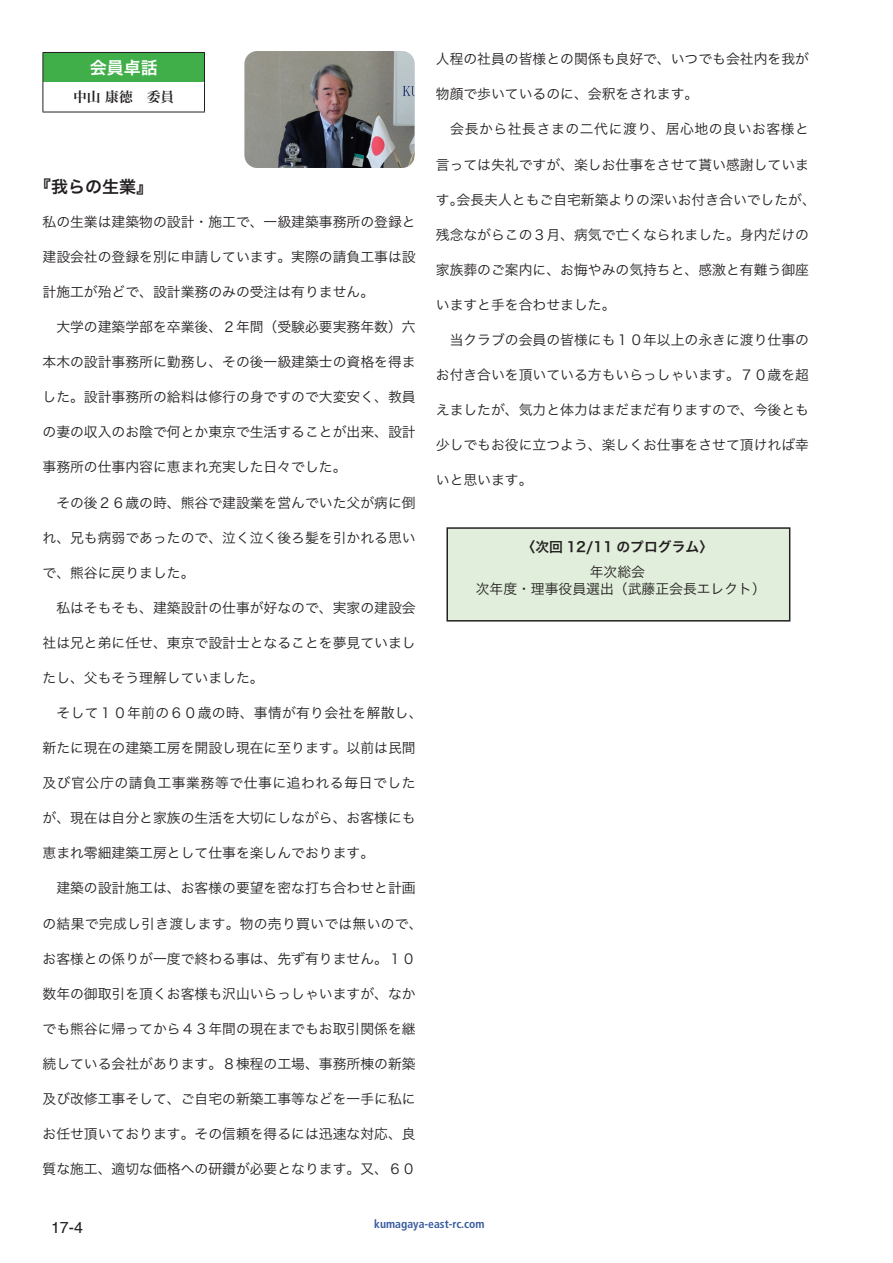
<style>
.page{position:relative;width:893px;height:1263px;background:#fff}
.page>*{position:absolute;margin:0;border:0;box-sizing:border-box;transform-origin:0 0}
.t1{font:16.95px "Hira Kaku Pro W6";color:#231f20}
.t2{font:16.95px "Hira Kaku Pro W6";color:#fff}
.t3{font:15.9px "Helvetica";color:#231f20}
.t4{font:13.8px "Hira Kaku Pro W3";color:#231f20}
.t5{font:13.8px "Hira Kaku Pro W3";letter-spacing:.02em;color:#231f20}
.t6{font:13.8px "Hira Kaku Pro W3";letter-spacing:.04em;color:#231f20}
.t7{font:13.8px "Hira Kaku Pro W6";color:#231f20}
.t8{font:13.8px "Hira Min Pro W6";color:#231f20}
.t9{font:700 condensed 11.7px "Frutiger";color:#385b9f}
</style>
<div class="page">
<div style="left:447px;top:528px;width:343px;height:93px;background:#e1eedb"></div>
<div style="left:446px;top:527px;width:344px;height:94px;border:1px solid #231f20"></div>
<div style="left:43px;top:52px;width:161px;height:30px;background:#40ae49"></div>
<hr style="left:43px;top:52px;width:162px;height:1px;background:#231f20">
<svg style="left:43px;top:53px;width:1px;height:29px"></svg>
<svg style="left:204px;top:53px;width:1px;height:29px"></svg>
<hr style="left:43px;top:82px;width:1px;height:30px;background:#231f20">
<hr style="left:204px;top:82px;width:1px;height:30px;background:#231f20">
<hr style="left:43px;top:112px;width:162px;height:1px;background:#231f20">
<img style="left:244px;top:51px;width:171px;height:117px">
<p class="t2" style="left:90px;top:52px;width:70px">会員卓話</p>
<p class="t8" style="left:73px;top:85px;width:103px">中山 康徳　委員</p>
<p class="t1" style="left:34px;top:171px;width:121px">『我らの生業』</p>
<p class="t4" style="left:43px;top:209px;width:375px">私の生業は建築物の設計・施工で、一級建築事務所の登録と</p>
<p class="t4" style="left:43px;top:244px;width:375px">建設会社の登録を別に申請しています。実際の請負工事は設</p>
<p class="t4" style="left:43px;top:280px;width:333px">計施工が殆どで、設計業務のみの受注は有りません。</p>
<p class="t4" style="left:43px;top:315px;width:375px">　大学の建築学部を卒業後、２年間（受験必要実務年数）六</p>
<p class="t4" style="left:43px;top:350px;width:375px">本木の設計事務所に勤務し、その後一級建築士の資格を得ま</p>
<p class="t4" style="left:43px;top:385px;width:375px">した。設計事務所の給料は修行の身ですので大変安く、教員</p>
<p class="t4" style="left:43px;top:420px;width:375px">の妻の収入のお陰で何とか東京で生活することが出来、設計</p>
<p class="t4" style="left:43px;top:455px;width:306px">事務所の仕事内容に恵まれ充実した日々でした。</p>
<p class="t4" style="left:43px;top:490px;width:375px">　その後２６歳の時、熊谷で建設業を営んでいた父が病に倒</p>
<p class="t4" style="left:43px;top:525px;width:375px">れ、兄も病弱であったので、泣く泣く後ろ髪を引かれる思い</p>
<p class="t4" style="left:43px;top:560px;width:154px">で、熊谷に戻りました。</p>
<p class="t4" style="left:43px;top:595px;width:375px">　私はそもそも、建築設計の仕事が好なので、実家の建設会</p>
<p class="t4" style="left:43px;top:630px;width:375px">社は兄と弟に任せ、東京で設計士となることを夢見ていまし</p>
<p class="t4" style="left:43px;top:665px;width:223px">たし、父もそう理解していました。</p>
<p class="t5" style="left:43px;top:701px;width:382px">　そして１０年前の６０歳の時、事情が有り会社を解散し、</p>
<p class="t4" style="left:43px;top:736px;width:375px">新たに現在の建築工房を開設し現在に至ります。以前は民間</p>
<p class="t6" style="left:43px;top:771px;width:375px">及び官公庁の請負工事業務等で仕事に追われる毎日でした</p>
<p class="t4" style="left:43px;top:806px;width:375px">が、現在は自分と家族の生活を大切にしながら、お客様にも</p>
<p class="t4" style="left:43px;top:841px;width:333px">恵まれ零細建築工房として仕事を楽しんでおります。</p>
<p class="t4" style="left:43px;top:876px;width:375px">　建築の設計施工は、お客様の要望を密な打ち合わせと計画</p>
<p class="t5" style="left:43px;top:911px;width:382px">の結果で完成し引き渡します。物の売り買いでは無いので、</p>
<p class="t4" style="left:43px;top:946px;width:375px">お客様との係りが一度で終わる事は、先ず有りません。１０</p>
<p class="t4" style="left:43px;top:981px;width:375px">数年の御取引を頂くお客様も沢山いらっしゃいますが、なか</p>
<p class="t4" style="left:43px;top:1016px;width:375px">でも熊谷に帰ってから４３年間の現在までもお取引関係を継</p>
<p class="t4" style="left:43px;top:1051px;width:375px">続している会社があります。８棟程の工場、事務所棟の新築</p>
<p class="t4" style="left:43px;top:1086px;width:375px">及び改修工事そして、ご自宅の新築工事等などを一手に私に</p>
<p class="t4" style="left:43px;top:1121px;width:375px">お任せ頂いております。その信頼を得るには迅速な対応、良</p>
<p class="t4" style="left:43px;top:1157px;width:375px">質な施工、適切な価格への研鑽が必要となります。又、６０</p>
<p class="t4" style="left:436px;top:47px;width:375px">人程の社員の皆様との関係も良好で、いつでも会社内を我が</p>
<p class="t4" style="left:436px;top:82px;width:264px">物顔で歩いているのに、会釈をされます。</p>
<p class="t6" style="left:436px;top:117px;width:375px">　会長から社長さまの二代に渡り、居心地の良いお客様と</p>
<p class="t4" style="left:436px;top:152px;width:375px">言っては失礼ですが、楽しお仕事をさせて貰い感謝していま</p>
<p class="t4" style="left:436px;top:187px;width:382px">す。会長夫人ともご自宅新築よりの深いお付き合いでしたが、</p>
<p class="t4" style="left:436px;top:222px;width:375px">残念ながらこの３月、病気で亡くなられました。身内だけの</p>
<p class="t4" style="left:436px;top:257px;width:375px">家族葬のご案内に、お悔やみの気持ちと、感激と有難う御座</p>
<p class="t4" style="left:436px;top:292px;width:181px">いますと手を合わせました。</p>
<p class="t4" style="left:436px;top:327px;width:375px">　当クラブの会員の皆様にも１０年以上の永きに渡り仕事の</p>
<p class="t4" style="left:436px;top:362px;width:375px">お付き合いを頂いている方もいらっしゃいます。７０歳を超</p>
<p class="t4" style="left:436px;top:398px;width:375px">えましたが、気力と体力はまだまだ有りますので、今後とも</p>
<p class="t4" style="left:436px;top:433px;width:375px">少しでもお役に立つよう、楽しくお仕事をさせて頂ければ幸</p>
<p class="t4" style="left:436px;top:468px;width:98px">いと思います。</p>
<p class="t7" style="left:521px;top:534px;width:193px">〈次回 12/11 のプログラム〉</p>
<p class="t4" style="left:590px;top:560px;width:57px">年次総会</p>
<p class="t4" style="left:476px;top:577px;width:292px">次年度・理事役員選出（武藤正会長エレクト）</p>
<p class="t3" style="left:51px;top:1215px;width:33px">17-4</p>
<p class="t9" style="left:374px;top:1217px;width:112px">kumagaya-east-rc.com</p>
</div>
